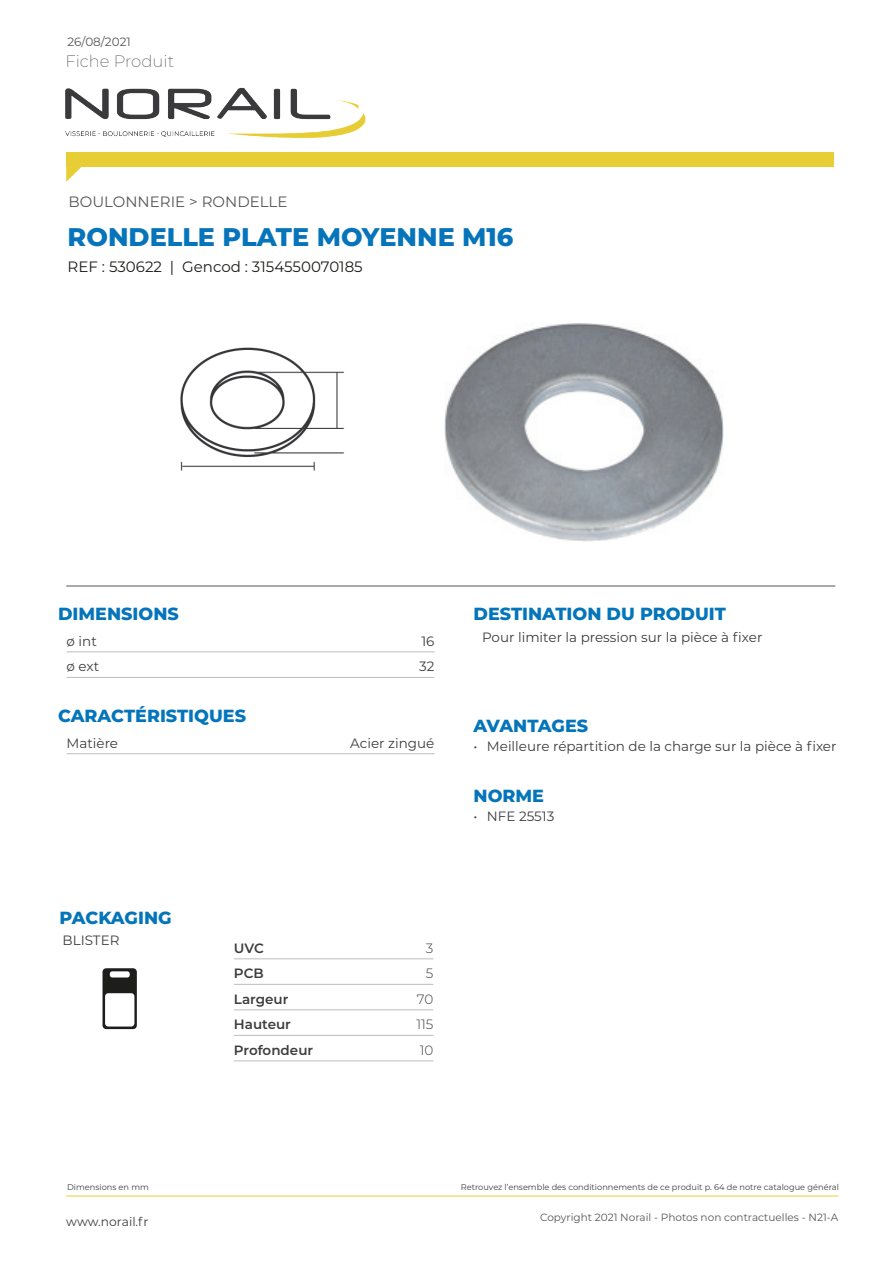
<style>
.page{position:relative;width:893px;height:1263px;background:#fff}
.page>*{position:absolute;margin:0;border:0;box-sizing:border-box;transform-origin:0 0}
.t1{font:800 25.5px "Montserrat";color:#0674ba}
.t2{font:800 17.55px "Montserrat";color:#0475ba}
.t3{font:800 17.55px "Montserrat";color:#0674ba}
.t4{font:200 16.5px "Montserrat";color:#575756}
.t5{font:15px "Montserrat";color:#1d1d1b}
.t6{font:15px "Montserrat";color:#575756}
.t7{font:13.5px "Montserrat";color:#3d3d3c}
.t8{font:600 13.5px "Montserrat";color:#3d3d3c}
.t9{font:300 13.5px "Montserrat";color:#3d3d3c}
.t10{font:12.3px "Montserrat";color:#3d3d3c}
.t11{font:12px "Montserrat";color:#575756}
.t12{font:10.5px "Montserrat";color:#575756}
.t13{font:8.25px "Montserrat";color:#3d3d3c}
</style>
<div class="page">
<div style="left:66px;top:152px;width:767px;height:15px;background:#e7ce35"></div>
<svg style="left:66px;top:167px;width:15px;height:15px"></svg>
<img style="left:65px;top:87px;width:301px;height:51px">
<hr style="left:66px;top:586px;width:769px;height:1px;background:#575756">
<hr style="left:66px;top:1196px;width:772px;height:1px;background:#e7ce35">
<hr style="left:67px;top:651px;width:367px;height:1px;background:#bdbdbc">
<hr style="left:67px;top:677px;width:367px;height:1px;background:#bdbdbc">
<hr style="left:67px;top:753px;width:367px;height:1px;background:#bdbdbc">
<hr style="left:234px;top:958px;width:199px;height:1px;background:#bdbdbc">
<hr style="left:234px;top:984px;width:199px;height:1px;background:#bdbdbc">
<hr style="left:234px;top:1009px;width:199px;height:1px;background:#bdbdbc">
<hr style="left:234px;top:1035px;width:199px;height:1px;background:#bdbdbc">
<hr style="left:234px;top:1060px;width:199px;height:1px;background:#bdbdbc">
<svg style="left:103px;top:968px;width:34px;height:61px"></svg>
<img style="left:445px;top:323px;width:279px;height:218px">
<img style="left:180px;top:347px;width:164px;height:124px">
<p class="t11" style="left:67px;top:33px;width:65px">26/08/2021</p>
<p class="t4" style="left:65px;top:50px;width:110px">Fiche Produit</p>
<p class="t6" style="left:68px;top:192px;width:221px">BOULONNERIE &gt; RONDELLE</p>
<p class="t1" style="left:68px;top:219px;width:447px">RONDELLE PLATE MOYENNE M16</p>
<p class="t5" style="left:68px;top:256px;width:297px">REF : 530622 | Gencod : 3154550070185</p>
<p class="t3" style="left:58px;top:601px;width:122px">DIMENSIONS</p>
<p class="t7" style="left:67px;top:632px;width:32px">ø int</p>
<p class="t7" style="left:421px;top:632px;width:15px">16</p>
<p class="t7" style="left:67px;top:657px;width:34px">ø ext</p>
<p class="t7" style="left:419px;top:657px;width:17px">32</p>
<p class="t2" style="left:58px;top:703px;width:189px">CARACTÉRISTIQUES</p>
<p class="t7" style="left:67px;top:734px;width:53px">Matière</p>
<p class="t7" style="left:350px;top:734px;width:86px">Acier zingué</p>
<p class="t2" style="left:60px;top:904px;width:114px">PACKAGING</p>
<p class="t7" style="left:63px;top:930px;width:58px">BLISTER</p>
<p class="t8" style="left:234px;top:938px;width:32px">UVC</p>
<p class="t9" style="left:426px;top:939px;width:9px">3</p>
<p class="t8" style="left:234px;top:964px;width:31px">PCB</p>
<p class="t9" style="left:426px;top:964px;width:9px">5</p>
<p class="t8" style="left:234px;top:989px;width:56px">Largeur</p>
<p class="t9" style="left:417px;top:990px;width:18px">70</p>
<p class="t8" style="left:234px;top:1015px;width:59px">Hauteur</p>
<p class="t9" style="left:416px;top:1015px;width:19px">115</p>
<p class="t8" style="left:234px;top:1040px;width:81px">Profondeur</p>
<p class="t9" style="left:420px;top:1041px;width:15px">10</p>
<p class="t2" style="left:474px;top:601px;width:254px">DESTINATION DU PRODUIT</p>
<p class="t7" style="left:482px;top:628px;width:282px">Pour limiter la pression sur la pièce à fixer</p>
<p class="t2" style="left:474px;top:712px;width:116px">AVANTAGES</p>
<p class="t7" style="left:474px;top:737px;width:364px">• Meilleure répartition de la charge sur la pièce à fixer</p>
<p class="t2" style="left:474px;top:783px;width:72px">NORME</p>
<p class="t7" style="left:474px;top:807px;width:82px">• NFE 25513</p>
<p class="t13" style="left:67px;top:1182px;width:83px">Dimensions en mm</p>
<p class="t13" style="left:461px;top:1182px;width:380px">Retrouvez l’ensemble des conditionnements de ce produit p. 64 de notre catalogue général</p>
<p class="t10" style="left:66px;top:1213px;width:84px">www.norail.fr</p>
<p class="t12" style="left:540px;top:1209px;width:300px">Copyright 2021 Norail - Photos non contractuelles - N21-A</p>
</div>
